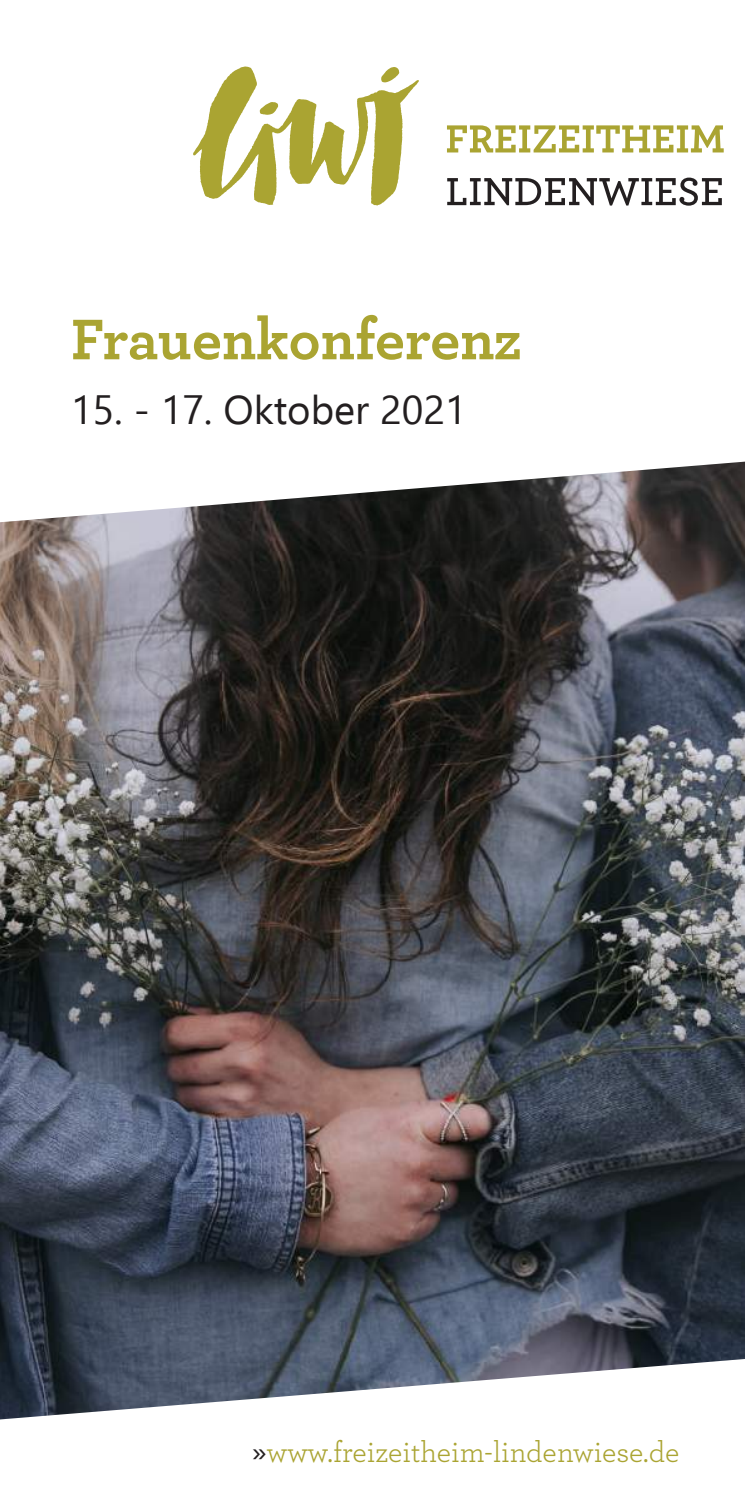
<style>
.page{position:relative;width:745px;height:1489px;background:#fff}
.page>*{position:absolute;margin:0;border:0;box-sizing:border-box;transform-origin:0 0}
.t1{font:700 60px "Archer";letter-spacing:-.005em;color:#aaa432}
.t2{font:40px "Ebrima";color:#231f20}
.t3{font:30px "Archer";color:#aaa432}
.s1{font-family:"Ebrima";color:#231f20}
</style>
<div class="page">
<img style="left:0;top:522px;width:744px;height:836px">
<svg style="left:4px;top:80px;width:740px;height:442px"></svg>
<svg style="left:0;top:1358px;width:744px;height:62px"></svg>
<svg style="left:193px;top:66px;width:225px;height:140px"></svg>
<svg style="left:447px;top:177px;width:274px;height:29px"></svg>
<svg style="left:446px;top:125px;width:277px;height:27px"></svg>
<h1 class="t1" style="left:71px;top:292px;width:451px">Frauenkonferenz</h1>
<h2 class="t2" style="left:71px;top:380px;width:397px">15. - 17. Oktober 2021</h2>
<p class="t3" style="left:251px;top:1430px;width:429px"><span class="s1">»</span>www.freizeitheim-lindenwiese.de</p>
</div>
